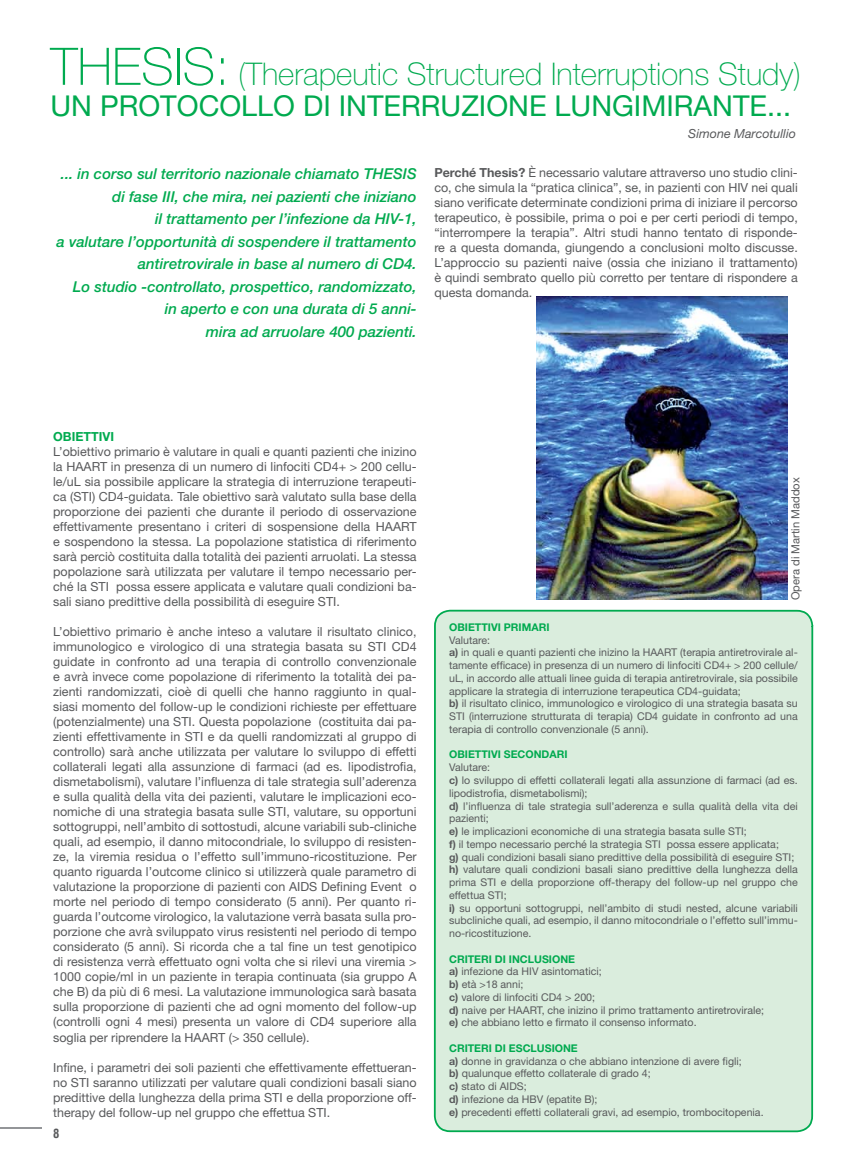
<style>
.page{position:relative;width:851px;height:1170px;background:#fff}
.page>*{position:absolute;margin:0;border:0;box-sizing:border-box;transform-origin:0 0}
.t1{font:100 31.25px "Helvetica Neue";color:#00aa4f}
.t2{font:28.75px "Helvetica Neue";color:#00aa4f}
.t3{font:italic 500 15px/22.5px "Helvetica Neue";color:#00aa4f;text-align:right}
.t4{font:12.5px/15px "Helvetica Neue";color:#58595b;text-align:justify}
.t5{font:italic 12.5px "Helvetica Neue";color:#58595b}
.t6{font:700 12.5px "Helvetica Neue";color:#00aa4f}
.t7{font:700 condensed 12.5px "Helvetica";color:#58595b}
.t8{font:11.25px "Helvetica Neue";color:#58595b}
.t9{font:10.62px/12.8px "Helvetica Neue";color:#58595b}
.t10{font:700 10.62px "Helvetica Neue";color:#00aa4f}
.s1{font-size:51.75px}
.s2{font-weight:700}
.s3{font-weight:700;color:#00aa4f}
</style>
<div class="page">
<hr style="left:0;top:1127px;width:42px;height:1px;background:#939598">
<div style="left:434px;top:609px;width:379px;height:523px;background:#daeddd"></div>
<img style="left:536px;top:296px;width:251px;height:304px">
<h1 class="t1" style="left:50px;top:62px;width:751px"><span class="s1">THESIS:</span> (Therapeutic Structured Interruptions Study)</h1>
<h2 class="t2" style="left:50px;top:95px;width:742px">UN PROTOCOLLO DI INTERRUZIONE LUNGIMIRANTE...</h2>
<p class="t5" style="left:688px;top:129px;width:109px">Simone Marcotullio</p>
<p class="t3" style="left:56px;top:164px;width:362px">... in corso sul territorio nazionale chiamato THESIS di fase III, che mira, nei pazienti che iniziano<br>il trattamento per l’infezione da HIV-1,<br>a valutare l’opportunità di sospendere il trattamento antiretrovirale in base al numero di CD4.<br>Lo studio -controllato, prospettico, randomizzato,<br>in aperto e con una durata di 5 anni-<br>mira ad arruolare 400 pazienti.</p>
<p class="t4" style="left:434px;top:166px;width:365px"><span class="s2">Perché Thesis?</span> È necessario valutare attraverso uno studio clini&shy;co, che simula la “pratica clinica”, se, in pazienti con HIV nei quali siano verificate determinate condizioni prima di iniziare il percorso terapeutico, è possibile, prima o poi e per certi periodi di tempo, “interrompere la terapia”. Altri studi hanno tentato di risponde&shy;re a questa domanda, giungendo a conclusioni molto discusse.<br>L’approccio su pazienti naive (ossia che iniziano il trattamento) è quindi sembrato quello più corretto per tentare di rispondere a questa domanda.</p>
<p class="t6" style="left:53px;top:432px;width:62px">OBIETTIVI</p>
<p class="t4" style="left:53px;top:445px;width:365px">L’obiettivo primario è valutare in quali e quanti pazienti che inizino la HAART in presenza di un numero di linfociti CD4+ &gt; 200 cellu&shy;le/uL sia possibile applicare la strategia di interruzione terapeuti&shy;ca (STI) CD4-guidata. Tale obiettivo sarà valutato sulla base della proporzione dei pazienti che durante il periodo di osservazione effettivamente presentano i criteri di sospensione della HAART e sospendono la stessa. La popolazione statistica di riferimento sarà perciò costituita dalla totalità dei pazienti arruolati. La stessa popolazione sarà utilizzata per valutare il tempo necessario per&shy;ché la STI possa essere applicata e valutare quali condizioni ba&shy;sali siano predittive della possibilità di eseguire STI.</p>
<p class="t4" style="left:53px;top:625px;width:365px">L’obiettivo primario è anche inteso a valutare il risultato clinico, immunologico e virologico di una strategia basata su STI CD4 guidate in confronto ad una terapia di controllo convenzionale e avrà invece come popolazione di riferimento la totalità dei pa&shy;zienti randomizzati, cioè di quelli che hanno raggiunto in qual&shy;siasi momento del follow-up le condizioni richieste per effettuare (potenzialmente) una STI. Questa popolazione (costituita dai pa&shy;zienti effettivamente in STI e da quelli randomizzati al gruppo di controllo) sarà anche utilizzata per valutare lo sviluppo di effetti collaterali legati alla assunzione di farmaci (ad es. lipodistrofia, dismetabolismi), valutare l’influenza di tale strategia sull’aderenza e sulla qualità della vita dei pazienti, valutare le implicazioni eco&shy;nomiche di una strategia basata sulle STI, valutare, su opportuni sottogruppi, nell’ambito di sottostudi, alcune variabili sub-cliniche quali, ad esempio, il danno mitocondriale, lo sviluppo di resisten&shy;ze, la viremia residua o l’effetto sull’immuno-ricostituzione. Per quanto riguarda l’outcome clinico si utilizzerà quale parametro di valutazione la proporzione di pazienti con AIDS Defining Event o morte nel periodo di tempo considerato (5 anni). Per quanto ri&shy;guarda l’outcome virologico, la valutazione verrà basata sulla pro&shy;porzione che avrà sviluppato virus resistenti nel periodo di tempo considerato (5 anni). Si ricorda che a tal fine un test genotipico di resistenza verrà effettuato ogni volta che si rilevi una viremia &gt; 1000 copie/ml in un paziente in terapia continuata (sia gruppo A che B) da più di 6 mesi. La valutazione immunologica sarà basata sulla proporzione di pazienti che ad ogni momento del follow-up (controlli ogni 4 mesi) presenta un valore di CD4 superiore alla soglia per riprendere la HAART (&gt; 350 cellule).</p>
<p class="t4" style="left:53px;top:1060px;width:365px">Infine, i parametri dei soli pazienti che effettivamente effettueran&shy;no STI saranno utilizzati per valutare quali condizioni basali siano predittive della lunghezza della prima STI e della proporzione off&shy;therapy del follow-up nel gruppo che effettua STI.</p>
<p class="t7" style="left:53px;top:1128px;width:8px">8</p>
<p class="t8" style="left:791px;top:600px;width:124px;rotate:-90deg">Opera di Martin Maddox</p>
<p class="t10" style="left:449px;top:623px;width:102px">OBIETTIVI PRIMARI</p>
<p class="t9" style="left:449px;top:634px;width:350px">Valutare:<br><span class="s2">a)</span> in quali e quanti pazienti che inizino la HAART (terapia antiretrovirale al&shy;tamente efficace) in presenza di un numero di linfociti CD4+ &gt; 200 cellule/ uL, in accordo alle attuali linee guida di terapia antiretrovirale, sia possibile applicare la strategia di interruzione terapeutica CD4-guidata;<br><span class="s2">b)</span> il risultato clinico, immunologico e virologico di una strategia basata su STI (interruzione strutturata di terapia) CD4 guidate in confronto ad una terapia di controllo convenzionale (5 anni).</p>
<p class="t10" style="left:449px;top:750px;width:120px">OBIETTIVI SECONDARI</p>
<p class="t9" style="left:449px;top:762px;width:350px">Valutare:<br><span class="s2">c)</span> lo sviluppo di effetti collaterali legati alla assunzione di farmaci (ad es. lipodistrofia, dismetabolismi);<br><span class="s2">d)</span> l’influenza di tale strategia sull’aderenza e sulla qualità della vita dei pazienti;<br><span class="s2">e)</span> le implicazioni economiche di una strategia basata sulle STI;<br><span class="s2">f)</span> il tempo necessario perché la strategia STI possa essere applicata;<br><span class="s2">g)</span> quali condizioni basali siano predittive della possibilità di eseguire STI; <span class="s2">h)</span> valutare quali condizioni basali siano predittive della lunghezza della prima STI e della proporzione off-therapy del follow-up nel gruppo che effettua STI;<br><span class="s2">i)</span> su opportuni sottogruppi, nell’ambito di studi nested, alcune variabili subcliniche quali, ad esempio, il danno mitocondriale o l’effetto sull’immu&shy;no-ricostituzione.</p>
<p class="t9" style="left:449px;top:953px;width:316px"><span class="s3">CRITERI DI INCLUSIONE<br></span><span class="s2">a)</span> infezione da HIV asintomatici;<br><span class="s2">b)</span> età &gt;18 anni;<br><span class="s2">c)</span> valore di linfociti CD4 &gt; 200;<br><span class="s2">d)</span> naive per HAART, che inizino il primo trattamento antiretrovirale; <span class="s2">e)</span> che abbiano letto e firmato il consenso informato.</p>
<p class="t9" style="left:449px;top:1042px;width:316px"><span class="s3">CRITERI DI ESCLUSIONE<br></span><span class="s2">a)</span> donne in gravidanza o che abbiano intenzione di avere figli;<br><span class="s2">b)</span> qualunque effetto collaterale di grado 4;<br><span class="s2">c)</span> stato di AIDS;<br><span class="s2">d)</span> infezione da HBV (epatite B);<br><span class="s2">e)</span> precedenti effetti collaterali gravi, ad esempio, trombocitopenia.</p>
</div>
